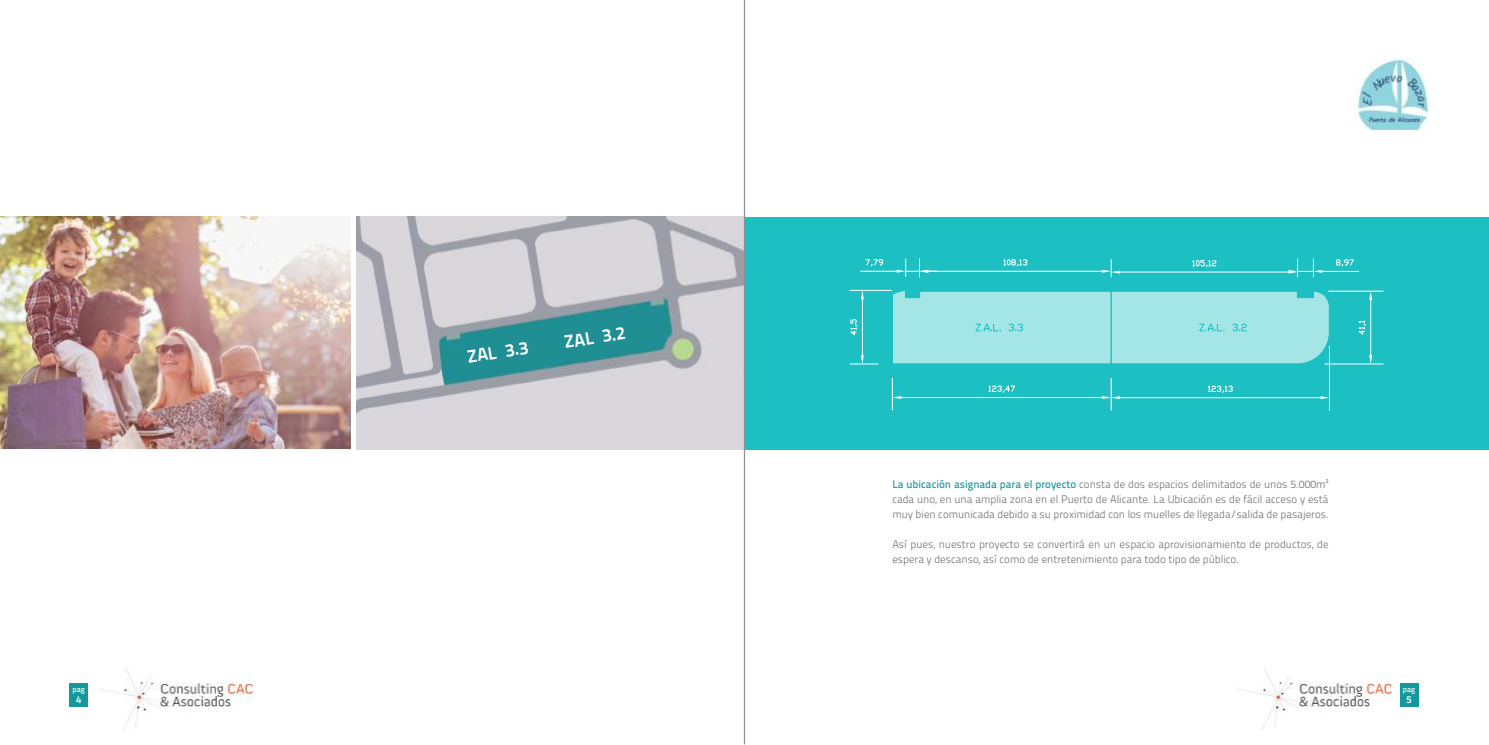
<style>
.page{position:relative;width:1489px;height:745px;background:#fff}
.page>*{position:absolute;margin:0;border:0;box-sizing:border-box;transform-origin:0 0}
.t1{font:700 18px "Titillium Text 22 L";color:#fff}
.t2{font:300 10.88px/15px "Titillium Text 22 L";color:#696c71;text-align:justify}
.t3{font:700 10px "Titillium Text 22 L";color:#fff}
.t4{font:500 7.88px "Titillium Text 22 L";color:#fff}
.s1{font-weight:500;color:#15989a}
</style>
<div class="page">
<img style="left:1239px;top:668px;width:153px;height:62px">
<img style="left:100px;top:668px;width:153px;height:62px">
<div style="left:744px;top:217px;width:744px;height:232px;background:#1cbfc2"></div>
<svg style="left:861px;top:291px;width:2px;height:8px"></svg>
<svg style="left:892px;top:396px;width:9px;height:3px"></svg>
<svg style="left:1102px;top:396px;width:17px;height:3px"></svg>
<svg style="left:1320px;top:396px;width:8px;height:3px"></svg>
<hr style="left:928px;top:270px;width:174px;height:1px;background:#fff">
<hr style="left:860px;top:270px;width:36px;height:1px;background:#fff">
<svg style="left:896px;top:259px;width:41px;height:18px"></svg>
<hr style="left:849px;top:290px;width:42px;height:1px;background:#fff">
<svg style="left:849px;top:355px;width:29px;height:9px"></svg>
<hr style="left:861px;top:299px;width:1px;height:56px;background:#fff">
<hr style="left:891px;top:378px;width:1px;height:31px;background:#fff">
<hr style="left:901px;top:397px;width:201px;height:1px;background:#fff">
<hr style="left:1110px;top:378px;width:1px;height:32px;background:#fff">
<hr style="left:1328px;top:346px;width:1px;height:64px;background:#fff">
<hr style="left:1119px;top:397px;width:201px;height:1px;background:#fff">
<svg style="left:1102px;top:259px;width:17px;height:18px"></svg>
<hr style="left:1119px;top:271px;width:169px;height:1px;background:#fff">
<hr style="left:1322px;top:271px;width:36px;height:1px;background:#fff">
<svg style="left:1288px;top:259px;width:34px;height:18px"></svg>
<hr style="left:1328px;top:290px;width:54px;height:1px;background:#fff">
<hr style="left:1324px;top:363px;width:58px;height:1px;background:#fff">
<hr style="left:1370px;top:300px;width:1px;height:55px;background:#fff">
<svg style="left:1369px;top:291px;width:2px;height:9px"></svg>
<svg style="left:1369px;top:355px;width:2px;height:9px"></svg>
<svg style="left:1003px;top:259px;width:24px;height:8px"></svg>
<svg style="left:865px;top:259px;width:18px;height:8px"></svg>
<svg style="left:850px;top:319px;width:8px;height:17px"></svg>
<svg style="left:988px;top:385px;width:27px;height:8px"></svg>
<svg style="left:1208px;top:385px;width:25px;height:8px"></svg>
<svg style="left:1192px;top:260px;width:24px;height:8px"></svg>
<svg style="left:1336px;top:259px;width:18px;height:8px"></svg>
<svg style="left:1358px;top:320px;width:8px;height:15px"></svg>
<svg style="left:891px;top:289px;width:438px;height:75px;background:#99e2e3"></svg>
<img style="left:0;top:216px;width:350px;height:232px">
<img style="left:356px;top:217px;width:387px;height:232px">
<hr style="left:743px;top:0;width:2px;height:743px;background:#909198">
<div style="left:70px;top:682px;width:18px;height:23px;background:#15989a"></div>
<div style="left:1399px;top:682px;width:19px;height:24px;background:#15989a"></div>
<img style="left:1357px;top:59px;width:73px;height:72px">
<p class="t4" style="left:72px;top:682px;width:14px">pag</p>
<p class="t3" style="left:76px;top:691px;width:7px">4</p>
<h1 class="t1" style="left:465px;top:343px;width:63px;rotate:-9deg">ZAL 3.3</h1>
<h1 class="t1" style="left:562px;top:328px;width:63px;rotate:-9deg">ZAL 3.2</h1>
<p class="t2" style="left:892px;top:475px;width:438px"><span class="s1">La ubicación asignada para el proyecto</span> consta de dos espacios delimitados de unos 5.000m² cada uno, en una amplia zona en el Puerto de Alicante. La Ubicación es de fácil acceso y está muy bien comunicada debido a su proximidad con los muelles de llegada/salida de pasajeros.</p>
<p class="t2" style="left:892px;top:535px;width:438px">Así pues, nuestro proyecto se convertirá en un espacio aprovisionamiento de productos, de espera y descanso, así como de entretenimiento para todo tipo de público.</p>
<p class="t4" style="left:1402px;top:682px;width:14px">pag</p>
<p class="t3" style="left:1406px;top:691px;width:7px">5</p>
</div>
